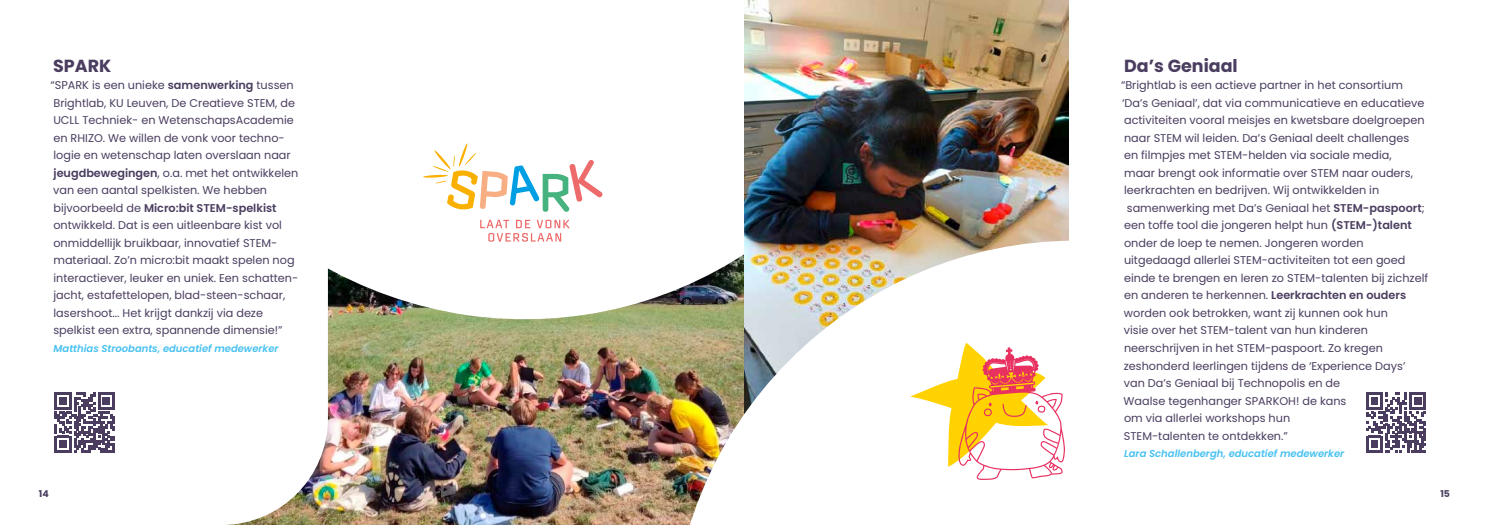
<style>
.page{position:relative;width:1489px;height:525px;background:#fff}
.page>*{position:absolute;margin:0;border:0;box-sizing:border-box;transform-origin:0 0}
.t1{font:700 17.5px "Poppins";color:#4a3d5f}
.t2{font:11.25px/17.5px "Poppins";color:#4a3d5f}
.t3{font:italic 600 10px "Poppins";color:#47c1f1}
.t4{font:700 9.38px "Poppins";color:#4a3d5f}
.s1{font-weight:600}
</style>
<div class="page">
<img style="left:328px;top:436px;width:332px;height:88px">
<img style="left:328px;top:0;width:741px;height:436px">
<svg style="left:54px;top:268px;width:274px;height:256px"></svg>
<svg style="left:55px;top:392px;width:60px;height:60px"></svg>
<img style="left:744px;top:0;width:324px;height:229px">
<svg style="left:423px;top:143px;width:179px;height:69px"></svg>
<svg style="left:480px;top:219px;width:89px;height:22px"></svg>
<img style="left:660px;top:229px;width:766px;height:295px">
<svg style="left:1365px;top:392px;width:60px;height:60px"></svg>
<svg style="left:910px;top:342px;width:155px;height:137px"></svg>
<h1 class="t1" style="left:53px;top:55px;width:60px">SPARK</h1>
<p class="t2" style="left:50px;top:76px;width:249px">“SPARK is een unieke <span class="s1">samenwerking</span> tussen Brightlab, KU Leuven, De Creatieve STEM, de UCLL Techniek- en WetenschapsAcademie en RHIZO. We willen de vonk voor techno&shy;logie en wetenschap laten overslaan naar <span class="s1">jeugdbewegingen</span>, o.a. met het ontwikkelen van een aantal spelkisten. We hebben bijvoorbeeld de <span class="s1">Micro:bit STEM-spelkist </span>ontwikkeld. Dat is een uitleenbare kist vol onmiddellijk bruikbaar, innovatief STEM&shy;materiaal. Zo’n micro:bit maakt spelen nog interactiever, leuker en uniek. Een schatten&shy;jacht, estafettelopen, blad-steen-schaar, lasershoot... Het krijgt dankzij via deze spelkist een extra, spannende dimensie!”</p>
<p class="t3" style="left:54px;top:342px;width:226px">Matthias Stroobants, educatief medewerker</p>
<h1 class="t1" style="left:1124px;top:55px;width:115px">Da’s Geniaal</h1>
<p class="t2" style="left:1120px;top:76px;width:283px">“Brightlab is een actieve partner in het consortium</p>
<p class="t2" style="left:1122px;top:94px;width:304px">‘Da’s Geniaal’, dat via communicatieve en educatieve</p>
<p class="t2" style="left:1123px;top:111px;width:302px">activiteiten vooral meisjes en kwetsbare doelgroepen</p>
<p class="t2" style="left:1123px;top:129px;width:286px">naar STEM wil leiden. Da’s Geniaal deelt challenges</p>
<p class="t2" style="left:1123px;top:146px;width:269px">en filmpjes met STEM-helden via sociale media,</p>
<p class="t2" style="left:1123px;top:164px;width:290px">maar brengt ook informatie over STEM naar ouders,</p>
<p class="t2" style="left:1124px;top:181px;width:256px">leerkrachten en bedrijven. Wij ontwikkelden in</p>
<p class="t2" style="left:1126px;top:199px;width:299px">samenwerking met Da’s Geniaal het <span class="s1">STEM-paspoort</span>;</p>
<p class="t2" style="left:1123px;top:216px;width:289px">een toffe tool die jongeren helpt hun <span class="s1">(STEM-)talent</span></p>
<p class="t2" style="left:1123px;top:234px;width:241px">onder de loep te nemen. Jongeren worden</p>
<p class="t2" style="left:1123px;top:251px;width:283px">uitgedaagd allerlei STEM-activiteiten tot een goed</p>
<p class="t2" style="left:1123px;top:269px;width:305px">einde te brengen en leren zo STEM-talenten bij zichzelf</p>
<p class="t2" style="left:1123px;top:286px;width:283px">en anderen te herkennen. <span class="s1">Leerkrachten en ouders</span></p>
<p class="t2" style="left:1123px;top:304px;width:265px">worden ook betrokken, want zij kunnen ook hun</p>
<p class="t2" style="left:1123px;top:321px;width:246px">visie over het STEM-talent van hun kinderen</p>
<p class="t2" style="left:1123px;top:339px;width:260px">neerschrijven in het STEM-paspoort. Zo kregen</p>
<p class="t2" style="left:1123px;top:356px;width:283px">zeshonderd leerlingen tijdens de ‘Experience Days’</p>
<p class="t2" style="left:1123px;top:374px;width:218px">van Da’s Geniaal bij Technopolis en de</p>
<p class="t2" style="left:1123px;top:391px;width:224px">Waalse tegenhanger SPARKOH! de kans</p>
<p class="t2" style="left:1123px;top:409px;width:168px">om via allerlei workshops hun</p>
<p class="t2" style="left:1123px;top:426px;width:165px">STEM-talenten te ontdekken.”</p>
<p class="t3" style="left:1124px;top:447px;width:221px">Lara Schallenbergh, educatief medewerker</p>
<p class="t4" style="left:39px;top:487px;width:11px">14</p>
<p class="t4" style="left:1440px;top:487px;width:11px">15</p>
</div>
